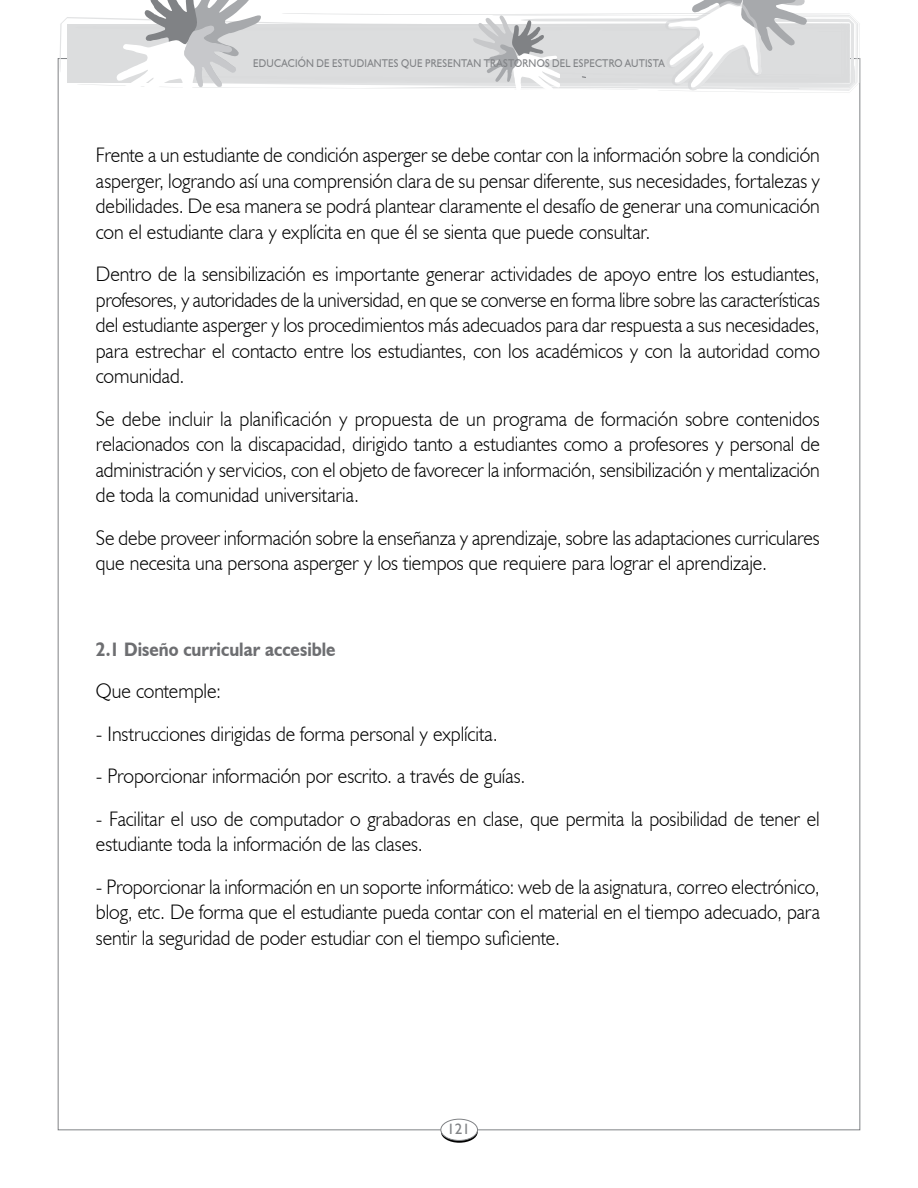
<style>
.page{position:relative;width:918px;height:1188px;background:#fff}
.page>*{position:absolute;margin:0;border:0;box-sizing:border-box;transform-origin:0 0}
.t1{font:300 21px/25.5px "Humanist 521 BT";letter-spacing:-.005em;color:#000;text-align:justify;scale:.95 1}
.t2{font:700 19.5px "Humanist 521 BT";color:#6d6e71;scale:.9 1}
.t3{font:15px "Humanist 521 BT";color:#808285}
.t4{font:11.25px "Humanist 521 BT";letter-spacing:.02em;color:#808285;scale:.9 1}
</style>
<div class="page">
<svg style="left:441px;top:1121px;width:37px;height:22px"></svg>
<div style="left:441px;top:1119px;width:37px;height:21px;background:#fff;border-radius:50%"></div>
<div style="left:441px;top:1119px;width:37px;height:22px;border:1px solid #808285;border-radius:50%"></div>
<svg style="left:60px;top:0;width:799px;height:93px"></svg>
<p class="t4" style="left:253px;top:56px;width:459px">EDUCACIÓN DE ESTUDIANTES QUE PRESENTAN TRASTORNOS DEL ESPECTRO AUTISTA</p>
<p class="t1" style="left:96px;top:142px;width:764px">Frente a un estudiante de condición asperger se debe contar con la información sobre la condición asperger, logrando así una comprensión clara de su pensar diferente, sus necesidades, fortalezas y debilidades. De esa manera se podrá plantear claramente el desafío de generar una comunicación con el estudiante clara y explícita en que él se sienta que puede consultar.</p>
<p class="t1" style="left:96px;top:261px;width:764px">Dentro de la sensibilización es importante generar actividades de apoyo entre los estudiantes, profesores, y autoridades de la universidad, en que se converse en forma libre sobre las características del estudiante asperger y los procedimientos más adecuados para dar respuesta a sus necesidades, para estrechar el contacto entre los estudiantes, con los académicos y con la autoridad como</p>
<p class="t1" style="left:96px;top:363px;width:95px">comunidad.</p>
<p class="t1" style="left:96px;top:406px;width:764px">Se debe incluir la planificación y propuesta de un programa de formación sobre contenidos relacionados con la discapacidad, dirigido tanto a estudiantes como a profesores y personal de administración y servicios, con el objeto de favorecer la información, sensibilización y mentalización de toda la comunidad universitaria.</p>
<p class="t1" style="left:96px;top:525px;width:763px">Se debe proveer información sobre la enseñanza y aprendizaje, sobre las adaptaciones curriculares que necesita una persona asperger y los tiempos que requiere para lograr el aprendizaje.</p>
<h3 class="t2" style="left:96px;top:637px;width:268px">2.1 Diseño curricular accesible</h3>
<p class="t1" style="left:96px;top:678px;width:133px">Que contemple:</p>
<p class="t1" style="left:96px;top:720px;width:425px">- Instrucciones dirigidas de forma personal y explícita.</p>
<p class="t1" style="left:96px;top:763px;width:454px">- Proporcionar información por escrito. a través de guías.</p>
<p class="t1" style="left:96px;top:805px;width:764px">- Facilitar el uso de computador o grabadoras en clase, que permita la posibilidad de tener el estudiante toda la información de las clases.</p>
<p class="t1" style="left:96px;top:873px;width:764px">- Proporcionar la información en un soporte informático: web de la asignatura, correo electrónico, blog, etc. De forma que el estudiante pueda contar con el material en el tiempo adecuado, para sentir la seguridad de poder estudiar con el tiempo suficiente.</p>
<p class="t3" style="left:447px;top:1120px;width:24px">121</p>
</div>
